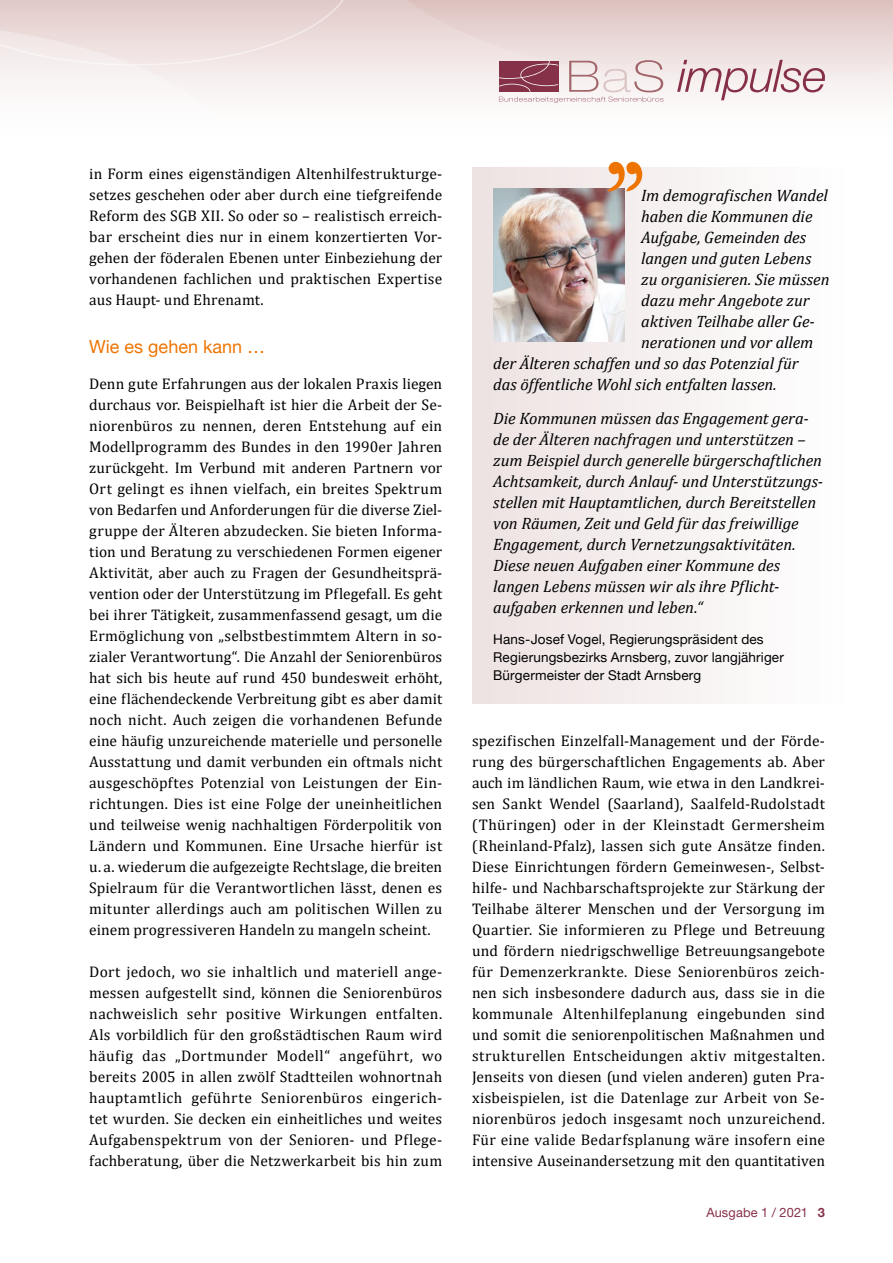
<style>
.page{position:relative;width:893px;height:1263px;background:#fff}
.page>*{position:absolute;margin:0;border:0;box-sizing:border-box;transform-origin:0 0}
.t1{font:18px "Helvetica Neue LT Pro";color:#ee7402}
.t2{font:italic 16.5px/21px "Cambria";letter-spacing:-.005em;color:#000}
.t3{font:15.45px/21px "Cambria";letter-spacing:.01em;color:#000;text-align:justify}
.t4{font:13.5px/18px "Helvetica Neue LT Pro";letter-spacing:.01em;color:#000}
.t5{font:12.75px "Helvetica Neue LT Pro";letter-spacing:.015em;color:#863048}
.s1{font-weight:700}
</style>
<div class="page">
<div style="left:0;top:0;width:893px;height:143px;background:linear-gradient(to bottom,#e3cdcb,#fff)"></div>
<svg style="left:0;top:0;width:349px;height:143px"></svg>
<svg style="left:400px;top:0;width:493px;height:103px"></svg>
<div style="left:472px;top:167px;width:378px;height:537px;background:linear-gradient(to right,#ede2e1,#fff)"></div>
<img style="left:493px;top:188px;width:131px;height:153px">
<svg style="left:607px;top:162px;width:35px;height:29px"></svg>
<p class="t3" style="left:89px;top:163px;width:354px">in Form eines eigenständigen Altenhilfestrukturge&shy;setzes geschehen oder aber durch eine tiefgreifende Reform des SGB XII. So oder so – realistisch erreich&shy;bar erscheint dies nur in einem konzertierten Vor&shy;gehen der föderalen Ebenen unter Einbeziehung der vorhandenen fachlichen und praktischen Expertise aus Haupt- und Ehrenamt.</p>
<p class="t1" style="left:89px;top:335px;width:177px">Wie es gehen kann …</p>
<p class="t3" style="left:89px;top:373px;width:354px">Denn gute Erfahrungen aus der lokalen Praxis liegen durchaus vor. Beispielhaft ist hier die Arbeit der Se&shy;niorenbüros zu nennen, deren Entstehung auf ein Modellprogramm des Bundes in den 1990er Jahren zurückgeht. Im Verbund mit anderen Partnern vor Ort gelingt es ihnen vielfach, ein breites Spektrum von Bedarfen und Anforderungen für die diverse Ziel&shy;gruppe der Älteren abzudecken. Sie bieten Informa&shy;tion und Beratung zu verschiedenen Formen eigener Aktivität, aber auch zu Fragen der Gesundheitsprä&shy;vention oder der Unterstützung im Pflegefall. Es geht bei ihrer Tätigkeit, zusammenfassend gesagt, um die Ermöglichung von „selbstbestimmtem Altern in so&shy;zialer Verantwortung“. Die Anzahl der Seniorenbüros hat sich bis heute auf rund 450 bundesweit erhöht, eine flächendeckende Verbreitung gibt es aber damit noch nicht. Auch zeigen die vorhandenen Befunde eine häufig unzureichende materielle und personelle Ausstattung und damit verbunden ein oftmals nicht ausgeschöpftes Potenzial von Leistungen der Ein&shy;richtungen. Dies ist eine Folge der uneinheitlichen und teilweise wenig nachhaltigen Förderpolitik von Ländern und Kommunen. Eine Ursache hierfür ist u. a. wiederum die aufgezeigte Rechtslage, die breiten Spielraum für die Verantwortlichen lässt, denen es mitunter allerdings auch am politischen Willen zu einem progressiveren Handeln zu mangeln scheint.</p>
<p class="t3" style="left:89px;top:961px;width:354px">Dort jedoch, wo sie inhaltlich und materiell ange&shy;messen aufgestellt sind, können die Seniorenbüros nachweislich sehr positive Wirkungen entfalten.<br>Als vorbildlich für den großstädtischen Raum wird häufig das „Dortmunder Modell“ angeführt, wo bereits 2005 in allen zwölf Stadtteilen wohnortnah hauptamtlich geführte Seniorenbüros eingerich&shy;tet wurden. Sie decken ein einheitliches und weites Aufgabenspektrum von der Senioren- und Pflege&shy;fachberatung, über die Netzwerkarbeit bis hin zum</p>
<p class="t2" style="left:641px;top:184px;width:188px">Im demografischen Wandel</p>
<p class="t2" style="left:641px;top:205px;width:173px">haben die Kommunen die</p>
<p class="t2" style="left:641px;top:226px;width:167px">Aufgabe, Gemeinden des</p>
<p class="t2" style="left:641px;top:247px;width:172px">langen und guten Lebens</p>
<p class="t2" style="left:641px;top:268px;width:190px">zu organisieren. Sie müssen</p>
<p class="t2" style="left:641px;top:289px;width:170px">dazu mehr Angebote zur</p>
<p class="t2" style="left:641px;top:310px;width:175px">aktiven Teilhabe aller Ge-</p>
<p class="t2" style="left:641px;top:331px;width:174px">nerationen und vor allem</p>
<p class="t2" style="left:493px;top:352px;width:307px">der Älteren schaffen und so das Potenzial für</p>
<p class="t2" style="left:493px;top:373px;width:285px">das öffentliche Wohl sich entfalten lassen.</p>
<p class="t2" style="left:493px;top:407px;width:331px">Die Kommunen müssen das Engagement gera&shy;de der Älteren nachfragen und unterstützen – zum Beispiel durch generelle bürgerschaftlichen Achtsamkeit, durch Anlauf- und Unterstützungs&shy;stellen mit Hauptamtlichen, durch Bereitstellen von Räumen, Zeit und Geld für das freiwillige Engagement, durch Vernetzungsaktivitäten.<br>Diese neuen Aufgaben einer Kommune des langen Lebens müssen wir als ihre Pflicht&shy;aufgaben erkennen und leben.“</p>
<p class="t4" style="left:493px;top:630px;width:292px">Hans-Josef Vogel, Regierungspräsident des<br>Regierungsbezirks Arnsberg, zuvor langjähriger<br>Bürgermeister der Stadt Arnsberg</p>
<p class="t3" style="left:472px;top:730px;width:354px">spezifischen Einzelfall-Management und der Förde&shy;rung des bürgerschaftlichen Engagements ab. Aber auch im ländlichen Raum, wie etwa in den Landkrei&shy;sen Sankt Wendel (Saarland), Saalfeld-Rudolstadt (Thüringen) oder in der Kleinstadt Germersheim (Rheinland-Pfalz), lassen sich gute Ansätze finden.<br>Diese Einrichtungen fördern Gemeinwesen-, Selbst&shy;hilfe- und Nachbarschaftsprojekte zur Stärkung der Teilhabe älterer Menschen und der Versorgung im Quartier. Sie informieren zu Pflege und Betreuung und fördern niedrigschwellige Betreuungsangebote für Demenzerkrankte. Diese Seniorenbüros zeich&shy;nen sich insbesondere dadurch aus, dass sie in die kommunale Altenhilfeplanung eingebunden sind und somit die seniorenpolitischen Maßnahmen und strukturellen Entscheidungen aktiv mitgestalten.<br>Jenseits von diesen (und vielen anderen) guten Pra&shy;xisbeispielen, ist die Datenlage zur Arbeit von Se&shy;niorenbüros jedoch insgesamt noch unzureichend.<br>Für eine valide Bedarfsplanung wäre insofern eine intensive Auseinandersetzung mit den quantitativen</p>
<p class="t5" style="left:706px;top:1204px;width:120px">Ausgabe 1 / 2021 <span class="s1">3</span></p>
</div>
